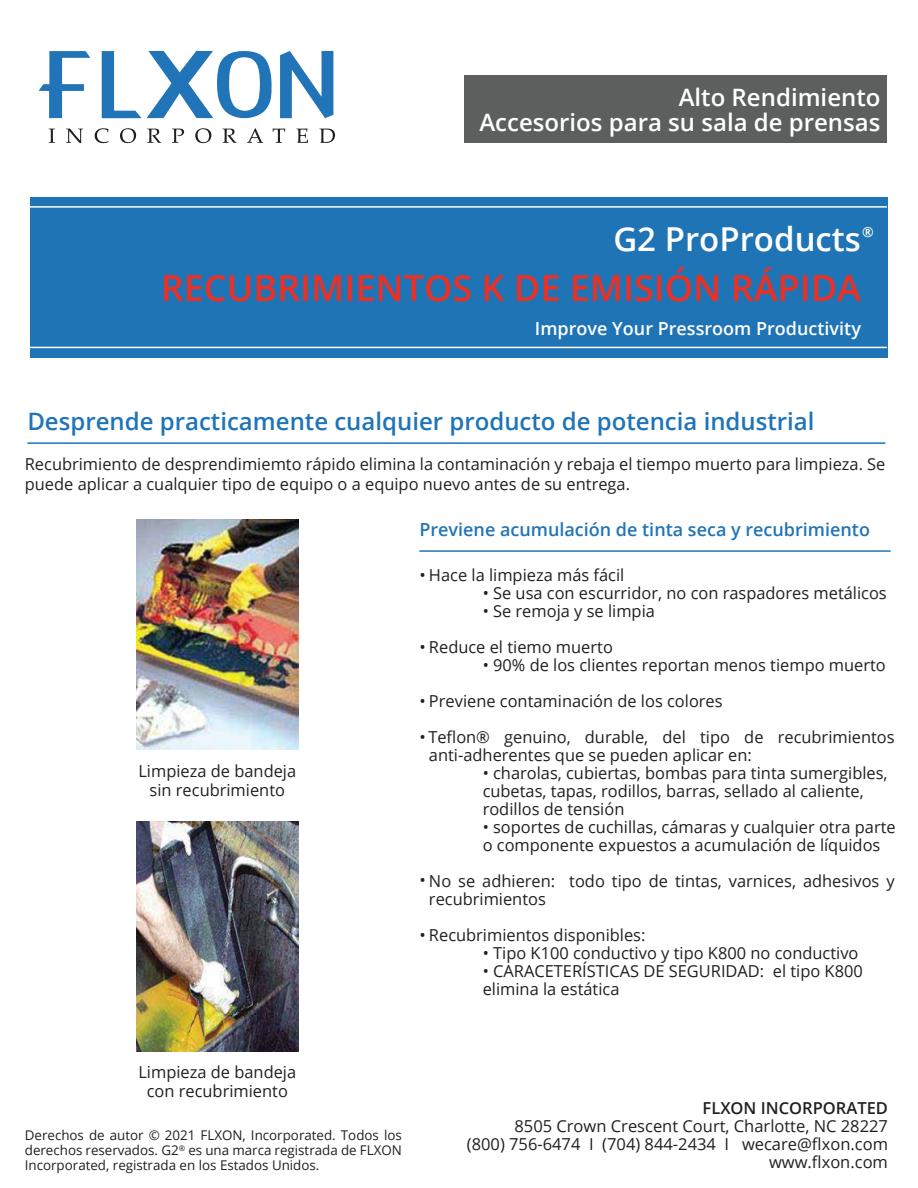
<style>
.page{position:relative;width:918px;height:1188px;background:#fff}
.page>*{position:absolute;margin:0;border:0;box-sizing:border-box;transform-origin:0 0}
.t1{font:600 36px "Open Sans";color:#ea3024}
.t2{font:600 33px "Open Sans";color:#fff}
.t3{font:600 24px "Open Sans";color:#2074b8}
.t4{font:600 24px/25.5px "Open Sans";color:#fff;text-align:right}
.t5{font:600 18px "Open Sans";color:#2074b8}
.t6{font:600 18px "Open Sans";color:#fff}
.t7{font:16.5px/18px "Open Sans";color:#231f20}
.t8{font:600 16.5px "Open Sans";color:#231f20}
.t9{font:600 13.95px "Open Sans";color:#fff}
.t10{font:13.35px/15px "Open Sans";color:#231f20;text-align:justify}
</style>
<div class="page">
<div style="left:464px;top:75px;width:423px;height:68px;background:#5d5e5e"></div>
<img style="left:136px;top:822px;width:162px;height:230px">
<img style="left:136px;top:519px;width:162px;height:230px">
<div style="left:30px;top:197px;width:858px;height:160px;background:#1f74b5"></div>
<hr style="left:30px;top:206px;width:857px;height:2px;background:#fff">
<hr style="left:30px;top:347px;width:857px;height:1px;background:#fff">
<svg style="left:280px;top:51px;width:53px;height:67px"></svg>
<svg style="left:102px;top:51px;width:170px;height:68px"></svg>
<svg style="left:39px;top:51px;width:51px;height:67px"></svg>
<svg style="left:95px;top:128px;width:14px;height:16px"></svg>
<svg style="left:120px;top:128px;width:16px;height:16px"></svg>
<svg style="left:195px;top:128px;width:17px;height:16px"></svg>
<svg style="left:273px;top:129px;width:12px;height:14px"></svg>
<svg style="left:48px;top:129px;width:7px;height:14px"></svg>
<svg style="left:66px;top:129px;width:17px;height:14px"></svg>
<svg style="left:147px;top:128px;width:14px;height:15px"></svg>
<svg style="left:172px;top:128px;width:12px;height:15px"></svg>
<svg style="left:222px;top:128px;width:15px;height:15px"></svg>
<svg style="left:296px;top:129px;width:12px;height:14px"></svg>
<svg style="left:319px;top:129px;width:17px;height:14px"></svg>
<svg style="left:247px;top:128px;width:16px;height:15px"></svg>
<hr style="left:27px;top:442px;width:858px;height:2px;background:#1f74b5">
<hr style="left:419px;top:550px;width:472px;height:2px;background:#2074b8">
<h3 class="t4" style="left:479px;top:84px;width:403px">Alto Rendimiento<br>Accesorios para su sala de prensas</h3>
<h2 class="t2" style="left:613px;top:216px;width:249px">G2 ProProducts</h2>
<p class="t9" style="left:862px;top:222px;width:13px">®</p>
<h1 class="t1" style="left:161px;top:263px;width:702px">RECUBRIMIENTOS K DE EMISIÓN RÁPIDA</h1>
<p class="t6" style="left:535px;top:316px;width:328px">Improve Your Pressroom Productivity</p>
<h3 class="t3" style="left:27px;top:404px;width:789px">Desprende practicamente cualquier producto de potencia industrial</h3>
<p class="t7" style="left:25px;top:454px;width:862px;line-height:19.6px">Recubrimiento de desprendimiemto rápido elimina la contaminación y rebaja el tiempo muerto para limpieza. Se puede aplicar a cualquier tipo de equipo o a equipo nuevo antes de su entrega.</p>
<p class="t5" style="left:419px;top:517px;width:452px">Previene acumulación de tinta seca y recubrimiento</p>
<p class="t7" style="left:138px;top:760px;width:159px;line-height:19.6px;text-align:center">Limpieza de bandeja sin recubrimiento</p>
<p class="t7" style="left:419px;top:566px;width:207px">• Hace la limpieza más fácil</p>
<p class="t7" style="left:483px;top:584px;width:406px">• Se usa con escurridor, no con raspadores metálicos</p>
<p class="t7" style="left:483px;top:602px;width:174px">• Se remoja y se limpia</p>
<p class="t7" style="left:483px;top:656px;width:405px">• 90% de los clientes reportan menos tiempo muerto</p>
<p class="t7" style="left:419px;top:638px;width:195px">• Reduce el tiemo muerto</p>
<p class="t7" style="left:419px;top:692px;width:305px">• Previene contaminación de los colores</p>
<p class="t7" style="left:419px;top:728px;width:477px">•Teflon® genuino, durable, del tipo de recubrimientos</p>
<p class="t7" style="left:429px;top:746px;width:324px">anti-adherentes que se pueden aplicar en:</p>
<p class="t7" style="left:483px;top:764px;width:406px">• charolas, cubiertas, bombas para tinta sumergibles, cubetas, tapas, rodillos, barras, sellado al caliente, rodillos de tensión</p>
<p class="t7" style="left:483px;top:818px;width:415px">• soportes de cuchillas, cámaras y cualquier otra parte o componente expuestos a acumulación de líquidos</p>
<p class="t7" style="left:429px;top:890px;width:118px">recubrimientos</p>
<p class="t7" style="left:419px;top:872px;width:477px">• No se adhieren: todo tipo de tintas, varnices, adhesivos y</p>
<p class="t7" style="left:419px;top:926px;width:228px">• Recubrimientos disponibles:</p>
<p class="t7" style="left:483px;top:944px;width:377px">• Tipo K100 conductivo y tipo K800 no conductivo</p>
<p class="t7" style="left:483px;top:962px;width:382px">• CARACETERÍSTICAS DE SEGURIDAD: el tipo K800 elimina la estática</p>
<p class="t7" style="left:138px;top:1061px;width:159px;line-height:19.6px;text-align:center">Limpieza de bandeja con recubrimiento</p>
<p class="t10" style="left:25px;top:1128px;width:379px">Derechos de autor © 2021 FLXON, Incorporated. Todos los derechos reservados. G2<sup>®</sup> es una marca registrada de FLXON Incorporated, registrada en los Estados Unidos.</p>
<p class="t8" style="left:703px;top:1097px;width:187px">FLXON INCORPORATED</p>
<p class="t7" style="left:467px;top:1117px;width:423px;text-align:right">8505 Crown Crescent Court, Charlotte, NC 28227<br>(800) 756-6474 I (704) 844-2434 I wecare@flxon.com www.flxon.com</p>
</div>
